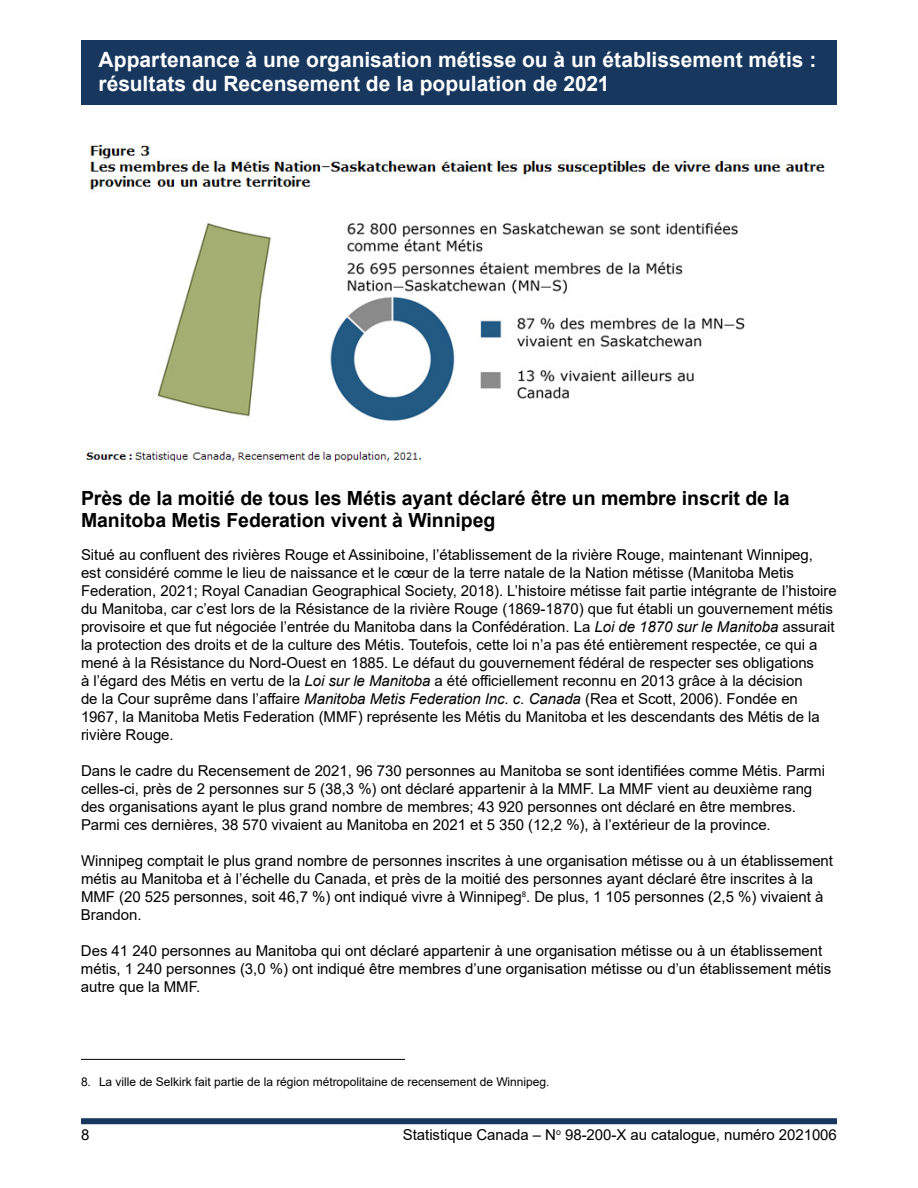
<style>
.page{position:relative;width:918px;height:1188px;background:#fff}
.page>*{position:absolute;margin:0;border:0;box-sizing:border-box;transform-origin:0 0}
.t1{font:700 21px/24px "Arial";color:#fff}
.t2{font:700 19.5px/22.5px "Arial";letter-spacing:-.005em;color:#000}
.t3{font:15px/18px "Arial";letter-spacing:-.005em;color:#000}
.t4{font:12px "Arial";letter-spacing:-.005em;color:#000}
.s1{font-style:italic}
</style>
<div class="page">
<div style="left:81px;top:40px;width:756px;height:65px;background:#17375e"></div>
<div style="left:81px;top:1118px;width:756px;height:6px;background:#17375e"></div>
<img style="left:84px;top:144px;width:741px;height:319px">
<hr style="left:81px;top:1059px;width:324px;height:1px;background:#000">
<h1 class="t1" style="left:99px;top:48px;width:719px">Appartenance à une organisation métisse ou à un établissement métis : résultats du Recensement de la population de 2021</h1>
<h2 class="t2" style="left:81px;top:487px;width:710px">Près de la moitié de tous les Métis ayant déclaré être un membre inscrit de la<br>Manitoba Metis Federation vivent à Winnipeg</h2>
<p class="t3" style="left:81px;top:546px;width:757px">Situé au confluent des rivières Rouge et Assiniboine, l’établissement de la rivière Rouge, maintenant Winnipeg, est considéré comme le lieu de naissance et le cœur de la terre natale de la Nation métisse (Manitoba Metis Federation, 2021; Royal Canadian Geographical Society, 2018). L’histoire métisse fait partie intégrante de l’histoire du Manitoba, car c’est lors de la Résistance de la rivière Rouge (1869-1870) que fut établi un gouvernement métis provisoire et que fut négociée l’entrée du Manitoba dans la Confédération. La <span class="s1">Loi de 1870 sur le Manitoba</span> assurait la protection des droits et de la culture des Métis. Toutefois, cette loi n’a pas été entièrement respectée, ce qui a mené à la Résistance du Nord-Ouest en 1885. Le défaut du gouvernement fédéral de respecter ses obligations<br>à l’égard des Métis en vertu de la <span class="s1">Loi sur le Manitoba</span> a été officiellement reconnu en 2013 grâce à la décision<br>de la Cour suprême dans l’affaire <span class="s1">Manitoba Metis Federation Inc. c. Canada</span> (Rea et Scott, 2006). Fondée en 1967, la Manitoba Metis Federation (MMF) représente les Métis du Manitoba et les descendants des Métis de la rivière Rouge.</p>
<p class="t3" style="left:81px;top:762px;width:746px">Dans le cadre du Recensement de 2021, 96 730 personnes au Manitoba se sont identifiées comme Métis. Parmi celles-ci, près de 2 personnes sur 5 (38,3 %) ont déclaré appartenir à la MMF. La MMF vient au deuxième rang des organisations ayant le plus grand nombre de membres; 43 920 personnes ont déclaré en être membres.<br>Parmi ces dernières, 38 570 vivaient au Manitoba en 2021 et 5 350 (12,2 %), à l’extérieur de la province.</p>
<p class="t3" style="left:81px;top:852px;width:754px">Winnipeg comptait le plus grand nombre de personnes inscrites à une organisation métisse ou à un établissement métis au Manitoba et à l’échelle du Canada, et près de la moitié des personnes ayant déclaré être inscrites à la MMF (20 525 personnes, soit 46,7 %) ont indiqué vivre à Winnipeg<sup>8</sup>. De plus, 1 105 personnes (2,5 %) vivaient à Brandon.</p>
<p class="t3" style="left:81px;top:942px;width:752px">Des 41 240 personnes au Manitoba qui ont déclaré appartenir à une organisation métisse ou à un établissement métis, 1 240 personnes (3,0 %) ont indiqué être membres d’une organisation métisse ou d’un établissement métis autre que la MMF.</p>
<p class="t4" style="left:81px;top:1074px;width:470px">8. La ville de Selkirk fait partie de la région métropolitaine de recensement de Winnipeg.</p>
<p class="t3" style="left:81px;top:1126px;width:10px">8</p>
<p class="t3" style="left:403px;top:1126px;width:436px">Statistique Canada – N<sup>o</sup> 98‑200-X au catalogue, numéro 2021006</p>
</div>
